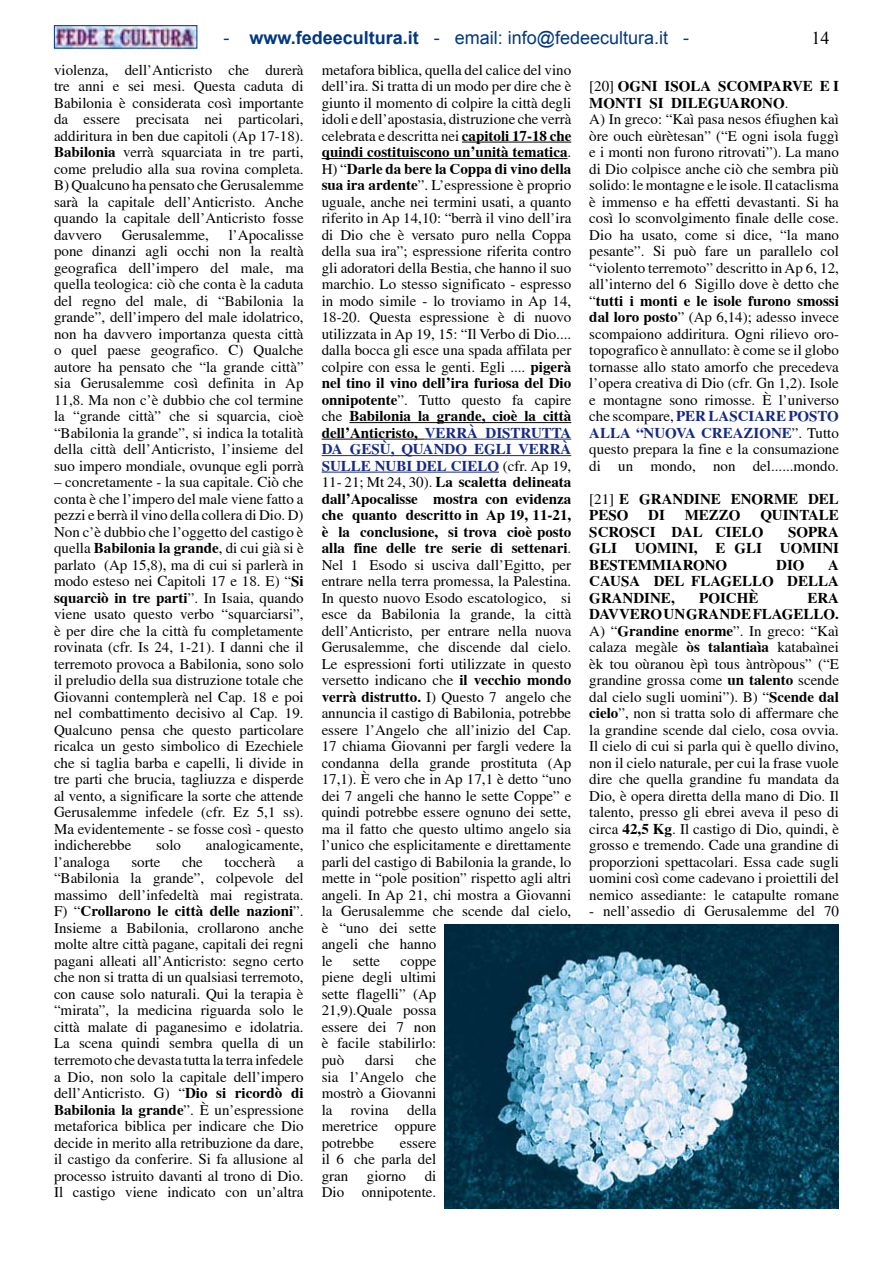
<style>
.page{position:relative;width:893px;height:1263px;background:#fff}
.page>*{position:absolute;margin:0;border:0;box-sizing:border-box;transform-origin:0 0}
.t1{font:18px "Arial";color:#003882}
.t2{font:18px "Times New Roman";color:#000}
.t3{font:15px/16.5px "Times";color:#000;text-align:justify}
.t4{font:700 15px/16.5px "Times";color:#000}
.s1{font-weight:700}
.s2{font-weight:700;color:#162983}
.s3{font-weight:400}
</style>
<div class="page">
<img style="left:56px;top:27px;width:139px;height:20px">
<div style="left:54px;top:25px;width:143px;height:24px;border:1px solid #003882"></div>
<hr style="left:462px;top:142px;width:109px;height:1px;background:#000">
<hr style="left:322px;top:158px;width:246px;height:1px;background:#000">
<hr style="left:349px;top:422px;width:222px;height:1px;background:#000">
<hr style="left:322px;top:439px;width:103px;height:1px;background:#000">
<hr style="left:425px;top:439px;width:146px;height:1px;background:#162983">
<hr style="left:322px;top:455px;width:249px;height:1px;background:#162983">
<hr style="left:322px;top:472px;width:177px;height:1px;background:#162983">
<img style="left:445px;top:924px;width:394px;height:285px">
<p class="t1" style="left:223px;top:26px;width:467px">- <span class="s1">www.fedeecultura.it</span> - email: info@fedeecultura.it -</p>
<p class="t2" style="left:811px;top:26px;width:9px">14</p>
<p class="t3" style="left:54px;top:62px;width:251px">violenza, dell’Anticristo che durerà tre anni e sei mesi. Questa caduta di Babilonia è considerata così importante da essere precisata nei particolari, addiritura in ben due capitoli (Ap 17-18).<br><span class="s1">Babilonia</span> verrà squarciata in tre parti, come preludio alla sua rovina completa.<br>B) Qualcuno ha pensato che Gerusalemme sarà la capitale dell’Anticristo. Anche quando la capitale dell’Anticristo fosse davvero</p>
<p class="t3" style="left:322px;top:62px;width:251px;text-align:left">metafora biblica, quella del calice del vino dell’ira. Si tratta di un modo per dire che è giunto il momento di colpire la città degli idoli e dell’apostasia, distruzione che verrà celebrata e descritta nei <span class="s1">capitoli 17-18 che quindi costituiscono un’unità tematica</span>.<br>H) “<span class="s1">Darle da bere la Coppa di vino della sua ira ardente</span>”. L’espressione è proprio uguale, anche nei termini usati, a quanto riferito in Ap 14,10: “berrà il vino dell’ira di Dio che è versato puro nella Coppa della sua ira”; espressione riferita contro gli adoratori della Bestia, che hanno il suo marchio. Lo stesso significato - espresso in modo simile - lo troviamo in Ap 14, 18-20. Questa espressione è di nuovo utilizzata in Ap 19, 15: “Il Verbo di Dio.... dalla bocca gli esce una spada affilata per colpire con essa le genti. Egli .... <span class="s1">pigerà nel tino il vino dell’ira furiosa del Dio onnipotente</span>”. Tutto questo fa capire che <span class="s1">Babilonia la grande, cioè la città dell’Anticristo,</span> <span class="s2">VERRÀ DISTRUTTA DA GESÙ, QUANDO EGLI VERRÀ SULLE NUBI DEL CIELO</span> (cfr. Ap 19, 11- 21; Mt 24, 30). <span class="s1">La scaletta delineata dall’Apocalisse mostra con evidenza che quanto descritto in Ap 19, 11-21, è la conclusione, si trova cioè posto alla fine delle tre serie di settenari</span>.<br>Nel 1° Esodo si usciva dall’Egitto, per entrare nella terra promessa, la Palestina.<br>In questo nuovo Esodo escatologico, si esce da Babilonia la grande, la città dell’Anticristo, per entrare nella nuova Gerusalemme, che discende dal cielo.<br>Le espressioni forti utilizzate in questo versetto indicano che <span class="s1">il vecchio mondo verrà distrutto.</span> I) Questo 7° angelo che annuncia il castigo di Babilonia, potrebbe essere l’Angelo che all’inizio del Cap.<br>17 chiama Giovanni per fargli vedere la condanna della grande prostituta (Ap 17,1). È vero che in Ap 17,1 è detto “uno dei 7 angeli che hanno le sette Coppe” e quindi potrebbe essere ognuno dei sette, ma il fatto che questo ultimo angelo sia l’unico che esplicitamente e direttamente parli del castigo di Babilonia la grande, lo mette in “pole position” rispetto agli altri angeli. In Ap 21, chi mostra a Giovanni la Gerusalemme che scende dal cielo, è “uno dei sette<br>angeli che hanno<br>le</p>
<p class="t3" style="left:589px;top:78px;width:251px;text-align:left">[20] <span class="s1">OGNI ISOLA SCOMPARVE E I MONTI SI DILEGUARONO</span>.<br>A) In greco: “Kaì pasa nesos éfiughen kaì òre ouch eùrètesan” (“E ogni isola fuggì e i monti non furono ritrovati”). La mano di Dio colpisce anche ciò che sembra più solido: le montagne e le isole. Il cataclisma è immenso e ha effetti devastanti. Si ha così lo sconvolgimento finale delle cose.<br>Dio ha usato, come si dice, “la mano pesante”. Si può fare un parallelo col “violento terremoto” descritto in Ap 6, 12, all’interno del 6° Sigillo dove è detto che “<span class="s1">tutti i monti e le isole furono smossi dal loro posto</span>” (Ap 6,14); adesso invece scompaiono addiritura. Ogni rilievo oro&shy;topografico è annullato: è come se il globo tornasse allo stato amorfo che precedeva l’opera creativa di Dio (cfr. Gn 1,2). Isole e montagne sono rimosse. È l’universo che scompare, <span class="s2">PER LASCIARE POSTO ALLA “NUOVA CREAZIONE</span>”. Tutto questo prepara la fine e la consumazione di un mondo, non del......mondo.</p>
<p class="t4" style="left:589px;top:490px;width:251px"><span class="s3">[21]</span> E GRANDINE ENORME DEL<br>PESO</p>
<p class="t3" style="left:54px;top:227px;width:251px;text-indent:175px">l’Apocalisse pone dinanzi agli occhi non la realtà geografica dell’impero del male, ma quella teologica: ciò che conta è la caduta del regno del male, di “Babilonia la grande”, dell’impero del male idolatrico, non ha davvero importanza questa città o quel paese geografico. C) Qualche autore ha pensato che “la grande città” sia Gerusalemme così definita in Ap 11,8. Ma non c’è dubbio che col termine la “grande città” che si squarcia, cioè “Babilonia la grande”, si indica la totalità della città dell’Anticristo, l’insieme del suo impero mondiale, ovunque egli porrà</p>
<p class="t3" style="left:54px;top:474px;width:251px">– concretamente - la sua capitale. Ciò che conta è che l’impero del male viene fatto a pezzi e berrà il vino della collera di Dio. D)<br>Non c’è dubbio che l’oggetto del castigo è quella <span class="s1">Babilonia la grande</span>, di cui già si è parlato (Ap 15,8), ma di cui si parlerà in modo esteso nei Capitoli 17 e 18. E) “<span class="s1">Si squarciò in tre parti</span>”. In Isaia, quando viene usato questo verbo “squarciarsi”, è per dire che la città fu completamente rovinata (cfr. Is 24, 1-21). I danni che il terremoto provoca a Babilonia, sono solo il preludio della sua distruzione totale che Giovanni contemplerà nel Cap. 18 e poi nel combattimento decisivo al Cap. 19.<br>Qualcuno pensa che questo particolare ricalca un gesto simbolico di Ezechiele che si taglia barba e capelli, li divide in tre parti che brucia, tagliuzza e disperde al vento, a significare la sorte che attende Gerusalemme infedele (cfr. Ez 5,1 ss).<br>Ma evidentemente - se fosse così - questo indicherebbe</p>
<p class="t3" style="left:122px;top:227px;width:89px">Gerusalemme,</p>
<p class="t4" style="left:648px;top:507px;width:18px">DI</p>
<p class="t4" style="left:685px;top:507px;width:57px">MEZZO</p>
<p class="t4" style="left:589px;top:507px;width:251px;text-indent:171px">QUINTALE<br>SCROSCIÒ DAL CIELO</p>
<p class="t4" style="left:589px;top:523px;width:251px;text-align:justify;text-indent:199px">SOPRA GLI UOMINI, E GLI UOMINI BESTEMMIARONO</p>
<p class="t4" style="left:776px;top:556px;width:30px">DIO</p>
<p class="t4" style="left:589px;top:556px;width:251px;text-align:justify;text-indent:239px">A CAUSA DEL FLAGELLO DELLA GRANDINE,</p>
<p class="t4" style="left:699px;top:589px;width:61px">POICHÈ</p>
<p class="t3" style="left:589px;top:590px;width:251px;text-indent:218px"><span class="s1">ERA DAVVERO UN GRANDE FLAGELLO.<br></span>A) “<span class="s1">Grandine enorme</span>”. In greco: “Kaì calaza megàle <span class="s1">òs talantiaìa</span> katabaìnei èk tou oùranou èpì tous àntròpous” (“E grandine grossa come <span class="s1">un talento</span> scende dal cielo sugli uomini”). B) “<span class="s1">Scende dal cielo</span>”, non si tratta solo di affermare che la grandine scende dal cielo, cosa ovvia.<br>Il cielo di cui si parla qui è quello divino, non il cielo naturale, per cui la frase vuole dire che quella grandine fu mandata da Dio, è opera diretta della mano di Dio. Il talento, presso gli ebrei aveva il peso di circa <span class="s1">42,5 Kg</span>. Il castigo di Dio, quindi, è grosso e tremendo. Cade una grandine di proporzioni spettacolari. Essa cade sugli uomini così come cadevano i proiettili del nemico assediante: le catapulte romane</p>
<p class="t3" style="left:589px;top:903px;width:251px">- nell’assedio di Gerusalemme del 70</p>
<p class="t3" style="left:156px;top:837px;width:27px">solo</p>
<p class="t3" style="left:206px;top:837px;width:99px">analogicamente,</p>
<p class="t3" style="left:54px;top:854px;width:57px">l’analoga</p>
<p class="t3" style="left:131px;top:854px;width:31px">sorte</p>
<p class="t3" style="left:182px;top:854px;width:22px">che</p>
<p class="t3" style="left:225px;top:854px;width:52px">toccherà</p>
<p class="t3" style="left:54px;top:854px;width:251px;text-indent:243px">a “Babilonia la grande”, colpevole del massimo dell’infedeltà mai registrata.<br>F) “<span class="s1">Crollarono le città delle nazioni</span>”.<br>Insieme a Babilonia, crollarono anche molte altre città pagane, capitali dei regni pagani alleati all’Anticristo: segno certo che non si tratta di un qualsiasi terremoto, con cause solo naturali. Qui la terapia è “mirata”, la medicina riguarda solo le città malate di paganesimo e idolatria.<br>La scena quindi sembra quella di un terremoto che devasta tutta la terra infedele a Dio, non solo la capitale dell’impero dell’Anticristo. G) “<span class="s1">Dio si ricordò di Babilonia la grande</span>”. È un’espressione metaforica biblica per indicare che Dio decide in merito alla retribuzione da dare, il castigo da conferire. Si fa allusione al processo istruito davanti al trono di Dio.<br>Il castigo viene indicato con un’altra</p>
<p class="t3" style="left:353px;top:953px;width:29px">sette</p>
<p class="t3" style="left:322px;top:953px;width:116px;text-indent:79px">coppe piene degli ultimi sette flagelli” (Ap 21,9).Quale possa essere dei 7 non è facile stabilirlo: può</p>
<p class="t3" style="left:322px;top:1052px;width:116px;text-indent:94px">che sia l’Angelo che mostrò a Giovanni la rovina della meretrice oppure potrebbe</p>
<p class="t3" style="left:365px;top:1052px;width:31px">darsi</p>
<p class="t3" style="left:322px;top:1134px;width:116px;text-indent:78px">essere il 6° che parla del gran giorno di Dio onnipotente.</p>
</div>
